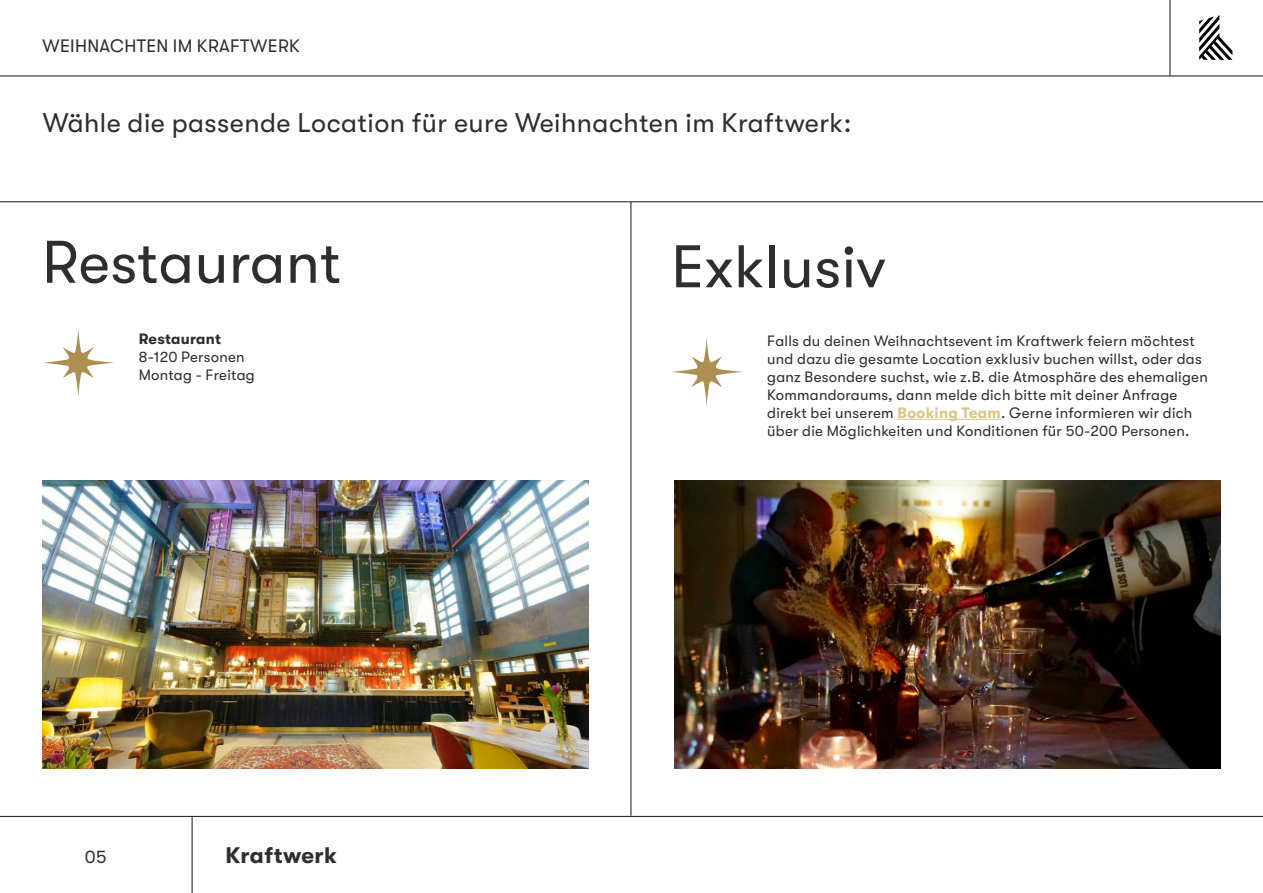
<style>
.page{position:relative;width:1263px;height:893px;background:#fff}
.page>*{position:absolute;margin:0;border:0;box-sizing:border-box;transform-origin:0 0}
.t1{font:60px "GT Walsheim";letter-spacing:.01em;color:#2e2e2d}
.t2{font:27px "GT Walsheim";letter-spacing:.02em;color:#2e2e2d}
.t3{font:700 22.5px "GT Walsheim";letter-spacing:.02em;color:#2e2e2d}
.t4{font:18px "GT Walsheim";letter-spacing:.02em;color:#2e2e2d}
.t5{font:15px/18px "GT Walsheim";letter-spacing:.02em;color:#2e2e2d}
.t6{font:700 15px "GT Walsheim";letter-spacing:.015em;color:#2e2e2d}
.s1{font-weight:700;color:#dac584}
</style>
<div class="page">
<hr style="left:0;top:75px;width:1263px;height:2px;background:#2e2e2d">
<hr style="left:0;top:816px;width:1263px;height:1px;background:#2e2e2d">
<hr style="left:192px;top:817px;width:1px;height:76px;background:#2e2e2d">
<hr style="left:1169px;top:0;width:1px;height:76px;background:#2e2e2d">
<hr style="left:630px;top:202px;width:1px;height:614px;background:#2e2e2d">
<svg style="left:1199px;top:15px;width:33px;height:45px"></svg>
<svg style="left:43px;top:328px;width:71px;height:69px"></svg>
<hr style="left:0;top:201px;width:1263px;height:1px;background:#2e2e2d">
<hr style="left:897px;top:419px;width:104px;height:1px;background:#dac584">
<svg style="left:672px;top:338px;width:70px;height:68px"></svg>
<img style="left:674px;top:481px;width:546px;height:288px">
<img style="left:42px;top:481px;width:547px;height:288px">
<p class="t4" style="left:43px;top:36px;width:259px">WEIHNACHTEN IM KRAFTWERK</p>
<h2 class="t2" style="left:43px;top:108px;width:810px">Wähle die passende Location für eure Weihnachten im Kraftwerk:</h2>
<h1 class="t1" style="left:42px;top:229px;width:300px">Restaurant</h1>
<p class="t6" style="left:139px;top:330px;width:84px">Restaurant</p>
<p class="t5" style="left:139px;top:348px;width:117px">8-120 Personen<br>Montag - Freitag</p>
<p class="t4" style="left:85px;top:847px;width:23px">05</p>
<h3 class="t3" style="left:225px;top:843px;width:113px">Kraftwerk</h3>
<h1 class="t1" style="left:671px;top:233px;width:216px">Exklusiv</h1>
<p class="t5" style="left:767px;top:332px;width:442px">Falls du deinen Weihnachtsevent im Kraftwerk feiern möchtest und dazu die gesamte Location exklusiv buchen willst, oder das ganz Besondere suchst, wie z.B. die Atmosphäre des ehemaligen Kommandoraums, dann melde dich bitte mit deiner Anfrage direkt bei unserem <span class="s1">Booking Team</span>. Gerne informieren wir dich über die Möglichkeiten und Konditionen für 50-200 Personen.</p>
</div>
